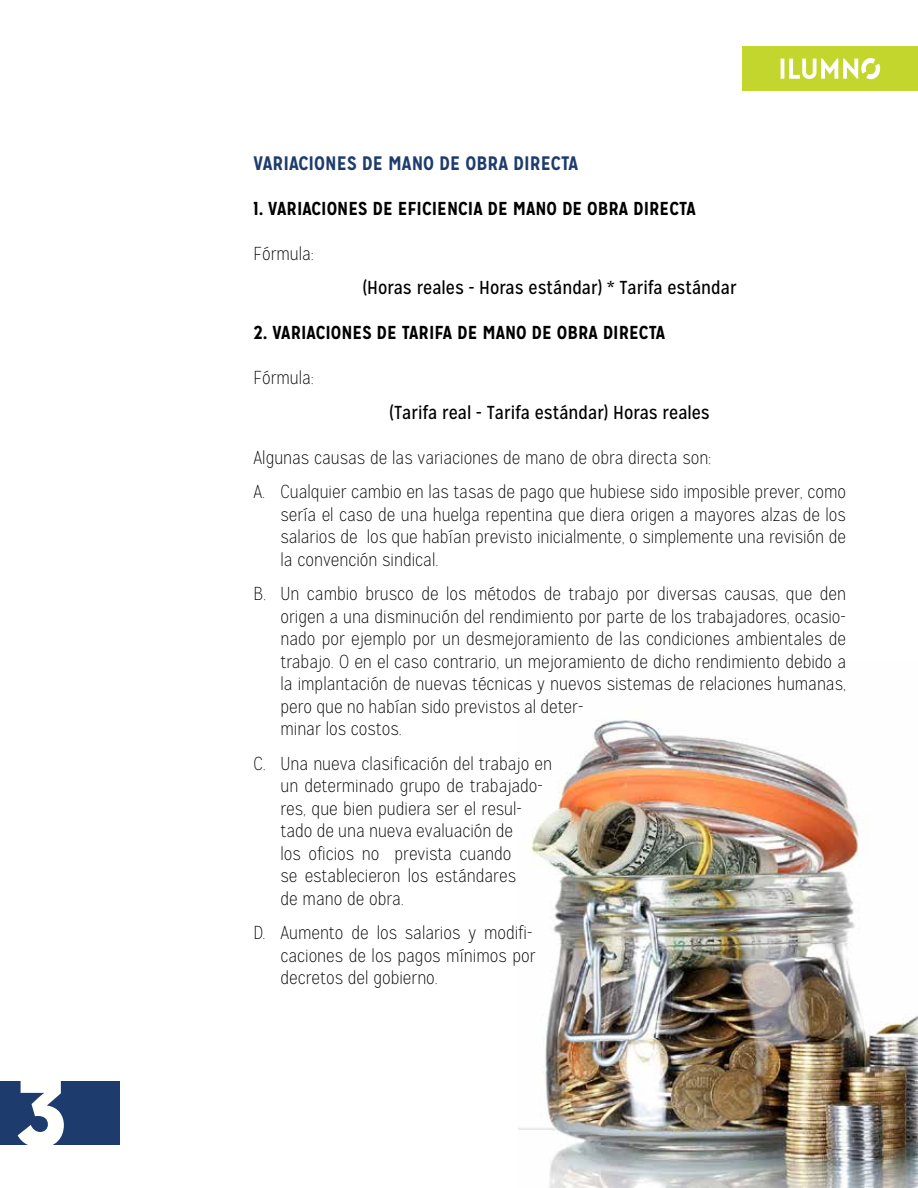
<style>
.page{position:relative;width:918px;height:1188px;background:#fff}
.page>*{position:absolute;margin:0;border:0;box-sizing:border-box;transform-origin:0 0}
.t1{font:900 97.5px "Mission Gothic";color:#fffffe}
.t2{font:700 19.5px "Mission Gothic";color:#1d3c6d}
.t3{font:100 18.75px/22.5px "Mission Gothic";color:#000}
.t4{font:700 18.75px "Mission Gothic";color:#000}
.t5{font:18.75px "Mission Gothic";color:#000}
</style>
<div class="page">
<img style="left:518px;top:720px;width:400px;height:468px">
<div style="left:743px;top:46px;width:175px;height:45px;background:#c3d62e"></div>
<svg style="left:781px;top:58px;width:99px;height:21px"></svg>
<div style="left:0;top:1081px;width:120px;height:64px;background:#1d3c6d"></div>
<h1 class="t1" style="left:16px;top:1049px;width:52px">3</h1>
<p class="t2" style="left:254px;top:151px;width:326px">VARIACIONES DE MANO DE OBRA DIRECTA</p>
<p class="t4" style="left:254px;top:197px;width:444px">1. VARIACIONES DE EFICIENCIA DE MANO DE OBRA DIRECTA</p>
<p class="t3" style="left:254px;top:242px;width:62px">Fórmula:</p>
<p class="t5" style="left:363px;top:277px;width:375px">(Horas reales - Horas estándar) * Tarifa estándar</p>
<p class="t4" style="left:254px;top:321px;width:413px">2. VARIACIONES DE TARIFA DE MANO DE OBRA DIRECTA</p>
<p class="t3" style="left:254px;top:367px;width:62px">Fórmula:</p>
<p class="t5" style="left:390px;top:401px;width:322px">(Tarifa real - Tarifa estándar) Horas reales</p>
<p class="t3" style="left:254px;top:440px;width:594px;line-height:34.5px">Algunas causas de las variaciones de mano de obra directa son:<br>A. Cualquier cambio en las tasas de pago que hubiese sido imposible prever, como</p>
<p class="t3" style="left:280px;top:503px;width:567px;text-align:justify">sería el caso de una huelga repentina que diera origen a mayores alzas de los salarios de los que habían previsto inicialmente, o simplemente una revisión de la convención sindical.</p>
<p class="t3" style="left:280px;top:583px;width:567px;text-indent:-27px">B. Un cambio brusco de los métodos de trabajo por diversas causas, que den origen a una disminución del rendimiento por parte de los trabajadores, ocasio&shy;nado por ejemplo por un desmejoramiento de las condiciones ambientales de trabajo. O en el caso contrario, un mejoramiento de dicho rendimiento debido a la implantación de nuevas técnicas y nuevos sistemas de relaciones humanas, pero que no habían sido previstos al deter-<br>minar los costos.</p>
<p class="t3" style="left:280px;top:752px;width:273px;text-indent:-27px">C. Una nueva clasificación del trabajo en un determinado grupo de trabajado&shy;res, que bien pudiera ser el resul&shy;tado de una nueva evaluación de<br>los oficios no prevista cuando<br>se establecieron los estándares<br>de mano de obra.</p>
<p class="t3" style="left:280px;top:922px;width:257px;text-indent:-27px">D. Aumento de los salarios y modifi&shy;caciones de los pagos mínimos por decretos del gobierno.</p>
</div>
